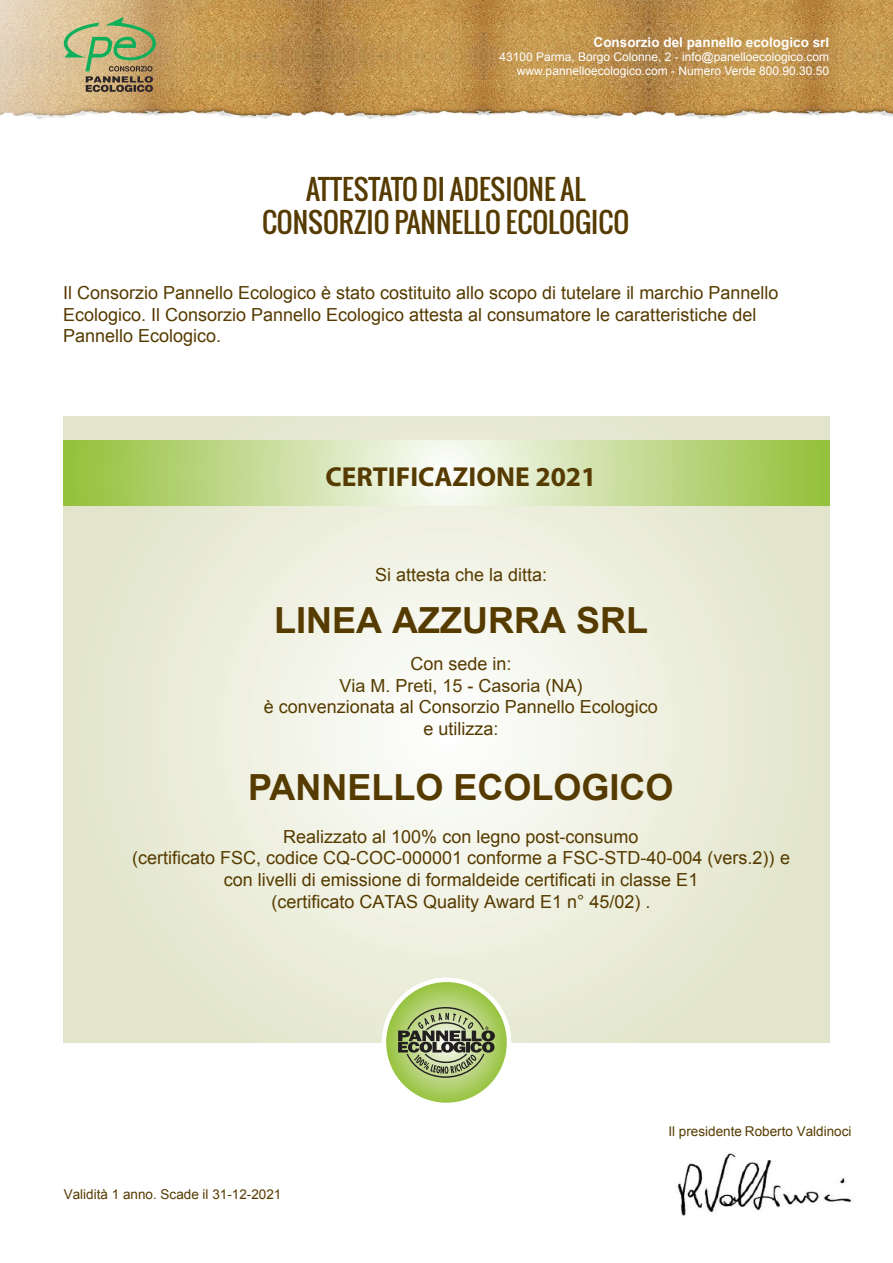
<style>
.page{position:relative;width:893px;height:1263px;background:#fff}
.page>*{position:absolute;margin:0;border:0;box-sizing:border-box;transform-origin:0 0}
.t1{font:700 36px "Arial";color:#563b00}
.t2{font:27.6px "Oswald";color:#563b00}
.t3{font:700 27.6px "Myriad Pro";color:#563b00}
.t4{font:18px/21.6px "Arial";color:#563b00;text-align:center}
.t5{font:13.5px "Arial";color:#563b00}
.t6{font:700 13.5px "Arial";color:#fff}
.t7{font:12px "Arial";color:#fff}
</style>
<div class="page">
<svg style="left:64px;top:416px;width:765px;height:626px;background:#ebeddb"></svg>
<img style="left:36px;top:0;width:857px;height:119px">
<svg style="left:64px;top:440px;width:765px;height:66px;background:#c6dc97"></svg>
<svg style="left:384px;top:980px;width:125px;height:125px;background:#afd06c"></svg>
<div style="left:382px;top:977px;width:129px;height:130px;border:4px solid #fff;border-radius:50%"></div>
<svg style="left:398px;top:1007px;width:97px;height:71px;background:#909f6c"></svg>
<svg style="left:0;top:0;width:242px;height:117px;background:#d2b17f"></svg>
<svg style="left:64px;top:17px;width:92px;height:75px;background:#a6a573"></svg>
<img style="left:677px;top:1153px;width:174px;height:63px">
<p class="t6" style="left:594px;top:33px;width:237px">Consorzio del pannello ecologico srl</p>
<p class="t7" style="left:499px;top:49px;width:331px">43100 Parma, Borgo Colonne, 2 - info@panelloecologico.com</p>
<p class="t7" style="left:517px;top:63px;width:314px">www.pannelloecologico.com - Numero Verde 800.90.30.50</p>
<p class="t2" style="left:306px;top:168px;width:281px">ATTESTATO DI ADESIONE AL</p>
<p class="t2" style="left:262px;top:201px;width:369px">CONSORZIO PANNELLO ECOLOGICO</p>
<p class="t4" style="left:63px;top:282px;width:717px">Il Consorzio Pannello Ecologico è stato costituito allo scopo di tutelare il marchio Pannello</p>
<p class="t4" style="left:63px;top:304px;width:695px">Ecologico. Il Consorzio Pannello Ecologico attesta al consumatore le caratteristiche del</p>
<p class="t4" style="left:63px;top:325px;width:160px">Pannello Ecologico.</p>
<p class="t3" style="left:325px;top:458px;width:273px">CERTIFICAZIONE 2021</p>
<p class="t4" style="left:375px;top:564px;width:174px">Si attesta che la ditta:</p>
<p class="t1" style="left:274px;top:595px;width:375px">LINEA AZZURRA SRL</p>
<p class="t4" style="left:264px;top:653px;width:396px">Con sede in:<br>Via M. Preti, 15 - Casoria (NA)<br>è convenzionata al Consorzio Pannello Ecologico e utilizza:</p>
<p class="t1" style="left:248px;top:763px;width:427px">PANNELLO ECOLOGICO</p>
<p class="t4" style="left:132px;top:826px;width:659px">Realizzato al 100% con legno post-consumo<br>(certificato FSC, codice CQ-COC-000001 conforme a FSC-STD-40-004 (vers.2)) e con livelli di emissione di formaldeide certificati in classe E1<br>(certificato CATAS Quality Award E1 n° 45/02) .</p>
<p class="t5" style="left:64px;top:1185px;width:219px">Validità 1 anno. Scade il 31-12-2021</p>
<p class="t5" style="left:668px;top:1123px;width:185px">Il presidente Roberto Valdinoci</p>
</div>
